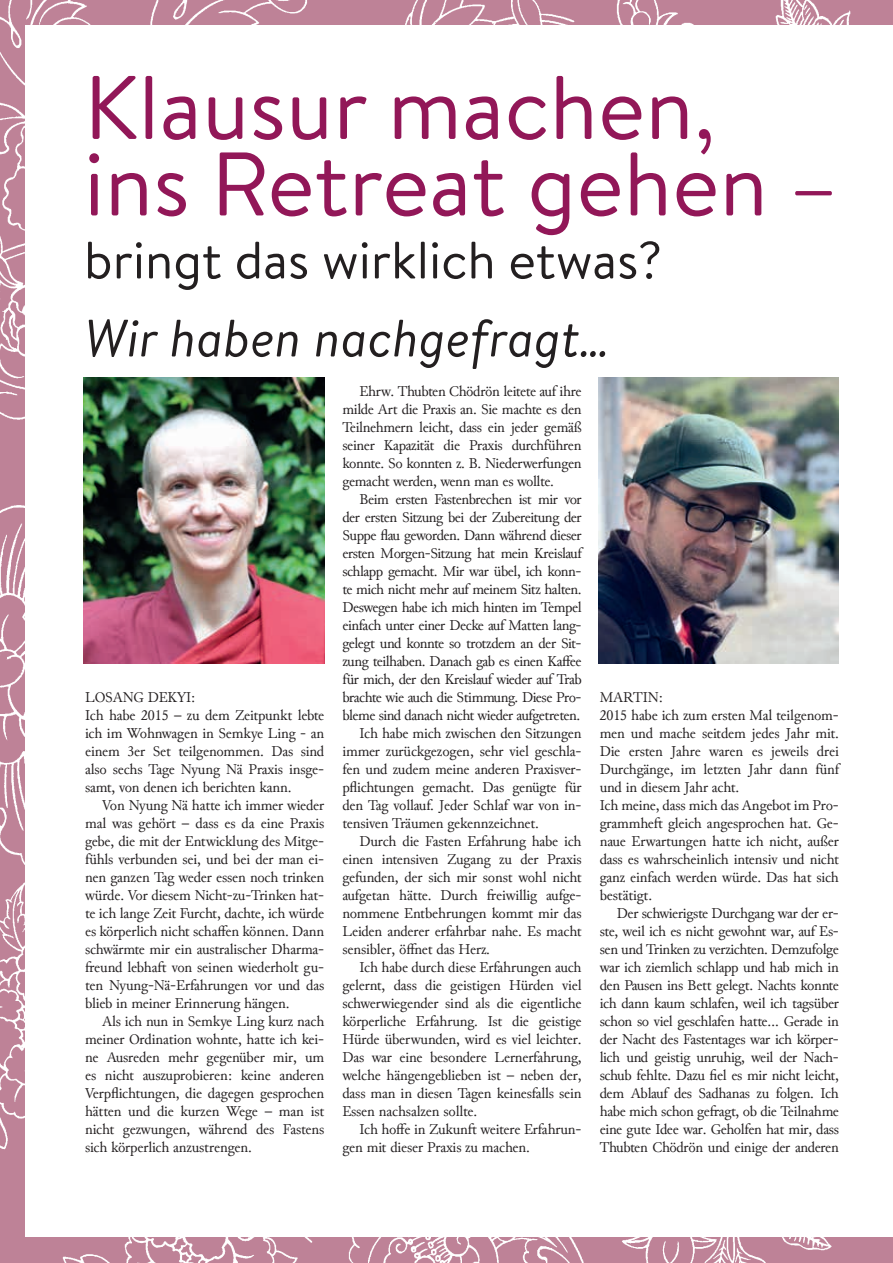
<style>
.page{position:relative;width:893px;height:1263px;background:#fff}
.page>*{position:absolute;margin:0;border:0;box-sizing:border-box;transform-origin:0 0}
.t1{font:90px/76.5px "Brandon Text";color:#921758}
.t2{font:52.5px "Brandon Text";color:#231f20}
.t3{font:italic 52.5px "Brandon Text";color:#231f20}
.t4{font:15px/18px "Junicode";letter-spacing:-.01em;color:#231f20;text-align:justify}
.t5{font:15px "Junicode";letter-spacing:-.03em;color:#231f20}
</style>
<div class="page">
<img style="left:0;top:0;width:893px;height:1263px">
<div style="left:26px;top:26px;width:867px;height:1211px;background:#fff"></div>
<img style="left:84px;top:377px;width:240px;height:287px">
<img style="left:599px;top:377px;width:240px;height:287px">
<h1 class="t1" style="left:84px;top:66px;width:755px">Klausur machen, ins Retreat gehen –</h1>
<h2 class="t2" style="left:84px;top:224px;width:580px">bringt das wirklich etwas?</h2>
<h2 class="t3" style="left:84px;top:302px;width:527px">Wir haben nachgefragt…</h2>
<p class="t4" style="left:85px;top:688px;width:241px;text-align:left">LOSANG DEKYI:<br>Ich habe 2015 – zu dem Zeitpunkt lebte ich im Wohnwagen in Semkye Ling - an einem 3er Set teilgenommen. Das sind also sechs Tage Nyung Nä Praxis insge&shy;samt, von denen ich berichten kann.</p>
<p class="t4" style="left:85px;top:796px;width:241px;text-indent:17px">Von Nyung Nä hatte ich immer wieder mal was gehört – dass es da eine Praxis gebe, die mit der Entwicklung des Mitge&shy;fühls verbunden sei, und bei der man ei&shy;nen ganzen Tag weder essen noch trinken würde. Vor diesem Nicht-zu-Trinken hat&shy;te ich lange Zeit Furcht, dachte, ich würde es körperlich nicht schaffen können. Dann schwärmte mir ein australischer Dharma&shy;freund lebhaft von seinen wiederholt gu&shy;ten Nyung-Nä-Erfahrungen vor und das blieb in meiner Erinnerung hängen.</p>
<p class="t4" style="left:85px;top:1012px;width:241px;text-indent:17px">Als ich nun in Semkye Ling kurz nach meiner Ordination wohnte, hatte ich kei&shy;ne Ausreden mehr gegenüber mir, um es nicht auszuprobieren: keine anderen Verpflichtungen, die dagegen gesprochen hätten und die kurzen Wege – man ist nicht gezwungen, während des Fastens sich körperlich anzustrengen.</p>
<p class="t4" style="left:342px;top:382px;width:241px;text-indent:17px">Ehrw. Thubten Chödrön leitete auf ihre milde Art die Praxis an. Sie machte es den Teilnehmern leicht, dass ein jeder gemäß seiner Kapazität die Praxis durchführen konnte. So konnten z. B. Niederwerfungen gemacht werden, wenn man es wollte.</p>
<p class="t5" style="left:359px;top:488px;width:224px">Beim ersten Fastenbrechen ist mir vor</p>
<p class="t5" style="left:342px;top:506px;width:241px">der ersten Sitzung bei der Zubereitung der</p>
<p class="t5" style="left:342px;top:524px;width:241px">Suppe flau geworden. Dann während dieser</p>
<p class="t5" style="left:342px;top:542px;width:241px">ersten Morgen-Sitzung hat mein Kreislauf</p>
<p class="t5" style="left:342px;top:560px;width:241px">schlapp gemacht. Mir war übel, ich konn-</p>
<p class="t5" style="left:342px;top:578px;width:241px">te mich nicht mehr auf meinem Sitz halten.</p>
<p class="t5" style="left:342px;top:596px;width:241px">Deswegen habe ich mich hinten im Tempel</p>
<p class="t5" style="left:342px;top:614px;width:241px">einfach unter einer Decke auf Matten lang-</p>
<p class="t5" style="left:342px;top:632px;width:241px">gelegt und konnte so trotzdem an der Sit-</p>
<p class="t5" style="left:342px;top:650px;width:241px">zung teilhaben. Danach gab es einen Kaffee</p>
<p class="t5" style="left:342px;top:668px;width:241px">für mich, der den Kreislauf wieder auf Trab</p>
<p class="t5" style="left:342px;top:686px;width:241px">brachte wie auch die Stimmung. Diese Pro-</p>
<p class="t5" style="left:342px;top:704px;width:239px">bleme sind danach nicht wieder aufgetreten.</p>
<p class="t4" style="left:359px;top:724px;width:224px">Ich habe mich zwischen den Sitzungen</p>
<p class="t4" style="left:342px;top:742px;width:241px">immer zurückgezogen, sehr viel geschla-</p>
<p class="t4" style="left:342px;top:760px;width:241px">fen und zudem meine anderen Praxisver-</p>
<p class="t4" style="left:342px;top:778px;width:241px">pflichtungen gemacht. Das genügte für</p>
<p class="t4" style="left:342px;top:796px;width:241px">den Tag vollauf. Jeder Schlaf war von in-</p>
<p class="t4" style="left:342px;top:814px;width:198px">tensiven Träumen gekennzeichnet.</p>
<p class="t4" style="left:359px;top:832px;width:224px">Durch die Fasten Erfahrung habe ich</p>
<p class="t4" style="left:342px;top:850px;width:241px">einen intensiven Zugang zu der Praxis</p>
<p class="t4" style="left:342px;top:868px;width:241px">gefunden, der sich mir sonst wohl nicht</p>
<p class="t4" style="left:342px;top:886px;width:241px">aufgetan hätte. Durch freiwillig aufge-</p>
<p class="t4" style="left:342px;top:904px;width:241px">nommene Entbehrungen kommt mir das</p>
<p class="t4" style="left:342px;top:922px;width:241px">Leiden anderer erfahrbar nahe. Es macht</p>
<p class="t4" style="left:342px;top:940px;width:149px">sensibler, öffnet das Herz.</p>
<p class="t4" style="left:359px;top:958px;width:224px">Ich habe durch diese Erfahrungen auch</p>
<p class="t4" style="left:342px;top:976px;width:241px">gelernt, dass die geistigen Hürden viel</p>
<p class="t4" style="left:342px;top:994px;width:241px">schwerwiegender sind als die eigentliche</p>
<p class="t4" style="left:342px;top:1012px;width:241px">körperliche Erfahrung. Ist die geistige</p>
<p class="t4" style="left:342px;top:1030px;width:241px">Hürde überwunden, wird es viel leichter.</p>
<p class="t4" style="left:342px;top:1048px;width:241px">Das war eine besondere Lernerfahrung,</p>
<p class="t4" style="left:342px;top:1066px;width:241px">welche hängengeblieben ist – neben der,</p>
<p class="t4" style="left:342px;top:1084px;width:241px">dass man in diesen Tagen keinesfalls sein</p>
<p class="t4" style="left:342px;top:1102px;width:136px">Essen nachsalzen sollte.</p>
<p class="t4" style="left:359px;top:1120px;width:224px">Ich hoffe in Zukunft weitere Erfahrun-</p>
<p class="t4" style="left:342px;top:1138px;width:189px">gen mit dieser Praxis zu machen.</p>
<p class="t4" style="left:600px;top:688px;width:241px;text-align:left">MARTIN:<br>2015 habe ich zum ersten Mal teilgenom&shy;men und mache seitdem jedes Jahr mit.<br>Die ersten Jahre waren es jeweils drei<br>Durchgänge, im letzten Jahr dann fünf und in diesem Jahr acht.<br>Ich meine, dass mich das Angebot im Pro&shy;grammheft gleich angesprochen hat. Ge&shy;naue Erwartungen hatte ich nicht, außer dass es wahrscheinlich intensiv und nicht ganz einfach werden würde. Das hat sich bestätigt.</p>
<p class="t4" style="left:600px;top:904px;width:241px;text-indent:17px">Der schwierigste Durchgang war der er&shy;ste, weil ich es nicht gewohnt war, auf Es&shy;sen und Trinken zu verzichten. Demzufolge war ich ziemlich schlapp und hab mich in den Pausen ins Bett gelegt. Nachts konnte ich dann kaum schlafen, weil ich tagsüber schon so viel geschlafen hatte… Gerade in der Nacht des Fastentages war ich körper&shy;lich und geistig unruhig, weil der Nach&shy;schub fehlte. Dazu fiel es mir nicht leicht, dem Ablauf des Sadhanas zu folgen. Ich habe mich schon gefragt, ob die Teilnahme eine gute Idee war. Geholfen hat mir, dass Thubten Chödrön und einige der anderen</p>
</div>
